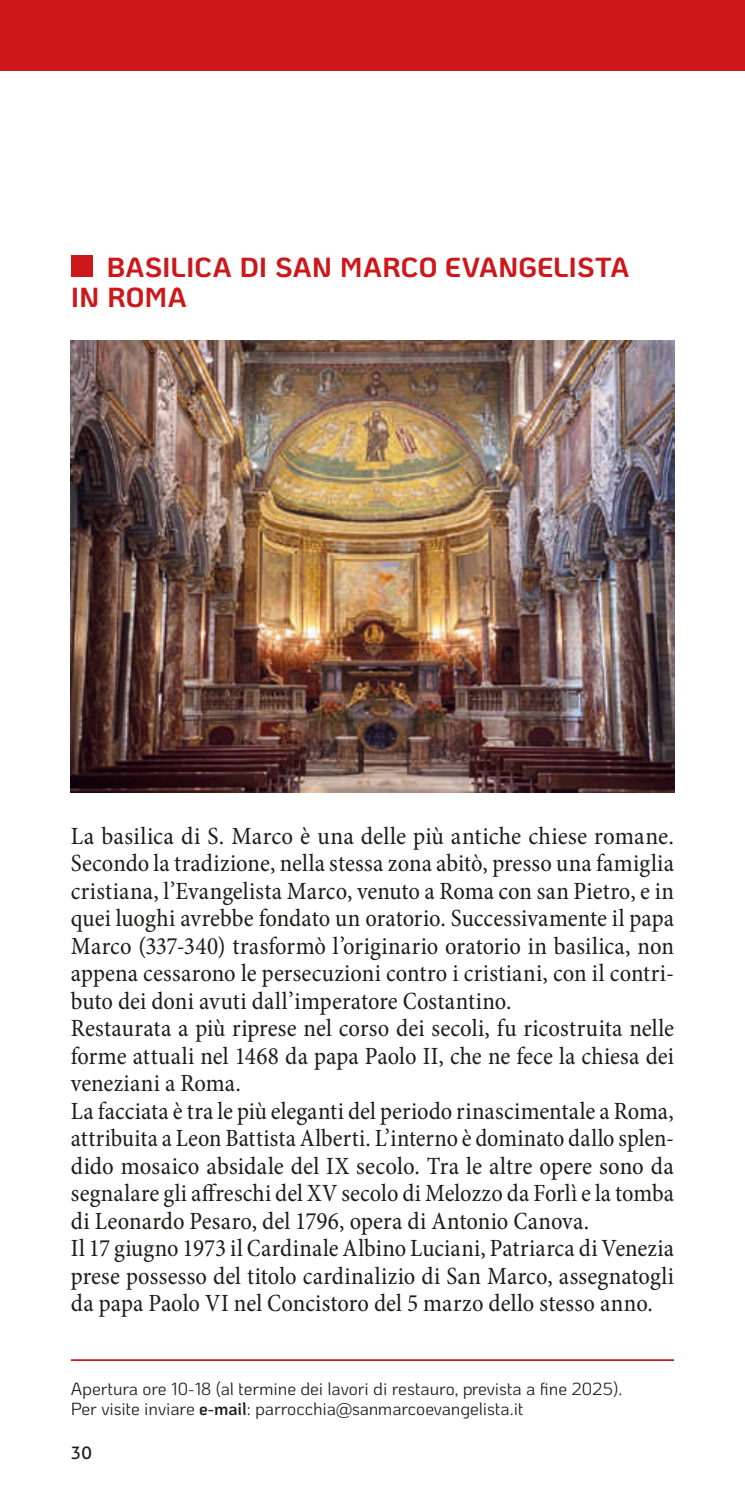
<style>
.page{position:relative;width:745px;height:1489px;background:#fff}
.page>*{position:absolute;margin:0;border:0;box-sizing:border-box;transform-origin:0 0}
.t1{font:700 27.5px/30px "Ko Ho";letter-spacing:.005em;color:#cd171a}
.t2{font:condensed 25px/27.5px "Minion Pro";letter-spacing:.005em;color:#1d1d1b}
.t3{font:17.5px/20px "Ko Ho";letter-spacing:-.005em;color:#1d1d1b}
.t4{font:17.5px "Aller";color:#1d1d1b}
.s1{font-weight:600}
</style>
<div class="page">
<div style="left:0;top:0;width:744px;height:71px;background:#cd171a"></div>
<div style="left:71px;top:256px;width:21px;height:21px;background:#cd171a"></div>
<hr style="left:71px;top:1359px;width:602px;height:1px;background:#cd171a">
<img style="left:71px;top:340px;width:602px;height:452px">
<p class="t1" style="left:71px;top:252px;width:559px;text-indent:35px">BASILICA DI SAN MARCO EVANGELISTA<br>IN ROMA</p>
<p class="t2" style="left:71px;top:822px;width:604px">La basilica di S. Marco è una delle più antiche chiese romane.<br>Secondo la tradizione, nella stessa zona abitò, presso una famiglia cristiana, l’Evangelista Marco, venuto a Roma con san Pietro, e in quei luoghi avrebbe fondato un oratorio. Successivamente il papa Marco (337-340) trasformò l’originario oratorio in basilica, non appena cessarono le persecuzioni contro i cristiani, con il contri&shy;buto dei doni avuti dall’imperatore Costantino.<br>Restaurata a più riprese nel corso dei secoli, fu ricostruita nelle forme attuali nel 1468 da papa Paolo II, che ne fece la chiesa dei veneziani a Roma.<br>La facciata è tra le più eleganti del periodo rinascimentale a Roma, attribuita a Leon Battista Alberti. L’interno è dominato dallo splen&shy;dido mosaico absidale del IX secolo. Tra le altre opere sono da segnalare gli affreschi del XV secolo di Melozzo da Forlì e la tomba di Leonardo Pesaro, del 1796, opera di Antonio Canova.<br>Il 17 giugno 1973 il Cardinale Albino Luciani, Patriarca di Venezia prese possesso del titolo cardinalizio di San Marco, assegnatogli da papa Paolo VI nel Concistoro del 5 marzo dello stesso anno.</p>
<p class="t3" style="left:71px;top:1379px;width:552px">Apertura ore 10-18 (al termine dei lavori di restauro, prevista a fine 2025).<br>Per visite inviare <span class="s1">e-mail</span>: parrocchia@sanmarcoevangelista.it</p>
<p class="t4" style="left:71px;top:1442px;width:22px">30</p>
</div>
